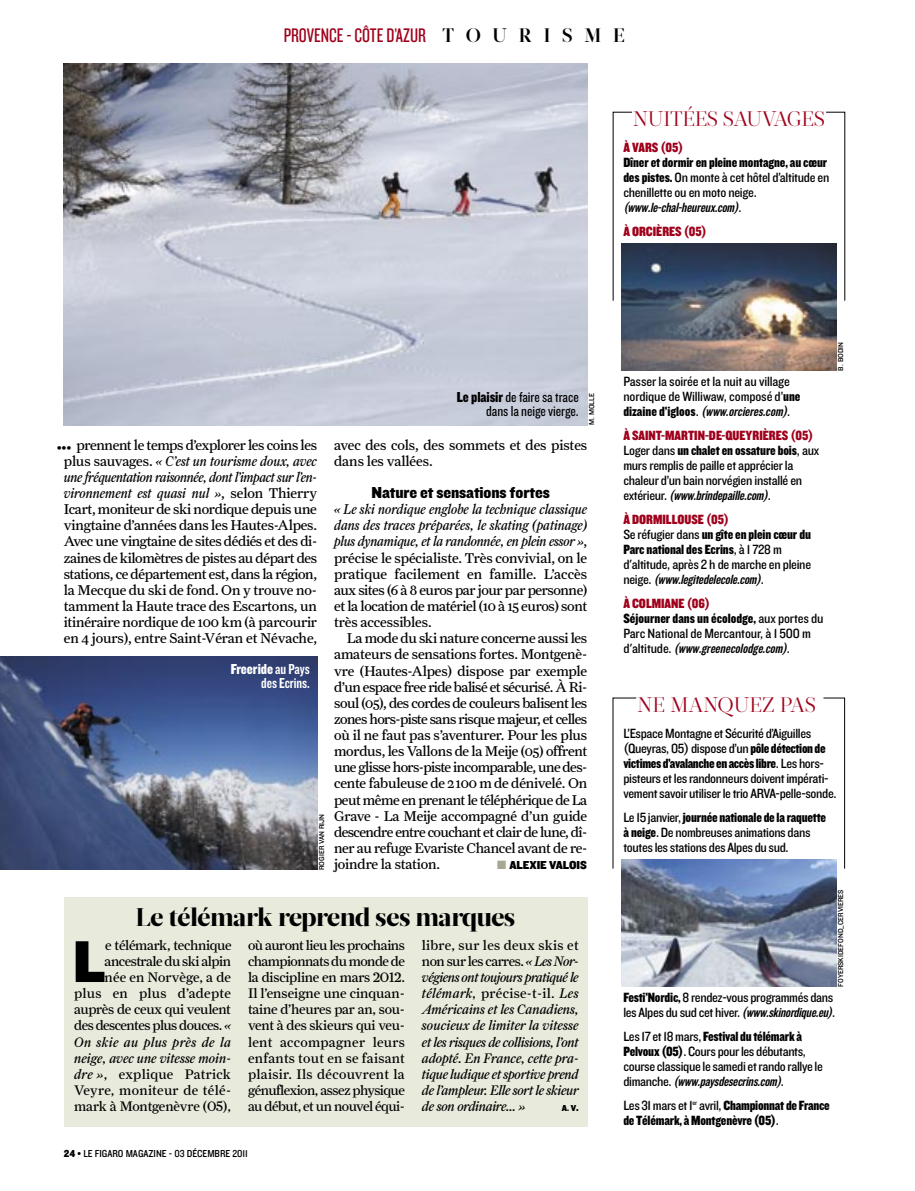
<style>
.page{position:relative;width:915px;height:1191px;background:#fff}
.page>*{position:absolute;margin:0;border:0;box-sizing:border-box;transform-origin:0 0}
.t1{font:61.2px "Knockout HTF71 Full Middlewt";color:#000}
.t2{font:900 25.5px "Glosa Display";letter-spacing:-.015em;color:#000}
.t3{font:21px "Glosa Display";letter-spacing:-.02em;color:#9f001b}
.t4{font:20.4px "Knockout HTF28 Junior Featherwt";color:#9f001b}
.t5{font:16.5px "Knockout HTF71 Full Middlewt";letter-spacing:-.005em;color:#000}
.t6{font:15px/14.2px "Knockout HTF29 Junior Liteweight";letter-spacing:-.005em;color:#000;text-align:right}
.t7{font:15px "Knockout HTF70 Full Welterwt";letter-spacing:-.005em;color:#fff}
.t8{font:15px "Knockout HTF49 Liteweight";letter-spacing:-.005em;color:#fff}
.t9{font:14.25px/16.2px "Farnham Text";letter-spacing:-.015em;color:#000;text-align:justify}
.t10{font:italic 14.25px/16.2px "Farnham Display";letter-spacing:-.02em;color:#000;text-align:justify;scale:.95 1}
.t11{font:13.8px/15px "Knockout HTF30 Junior Welterwt";letter-spacing:-.025em;color:#000}
.t12{font:13.8px/16.2px "Farnham Display";letter-spacing:-.025em;color:#000;text-align:right}
.t13{font:13.8px/15px "Knockout HTF70 Full Welterwt";letter-spacing:-.015em;color:#000}
.t14{font:italic 13.8px/16.2px "Farnham Display";letter-spacing:-.025em;color:#000;text-align:justify}
.t15{font:italic 13.8px "Knockout HTF49 Liteweight";color:#000}
.t16{font:13.8px/15px "Knockout HTF70 Full Welterwt";color:#9f001b}
.t17{font:13.8px "Farnham Text";color:#000}
.t18{font:12px "Knockout HTF71 Full Middlewt";letter-spacing:-.005em;color:#000}
.t19{font:10.5px "Knockout HTF30 Junior Welterwt";color:#000}
.t20{font:9px "Knockout HTF71 Full Middlewt";color:#000}
.t21{font:7.5px "Knockout HTF31 Junior Middlewt";color:#000}
.s1{font-family:"Glosa Display";font-weight:700;font-size:19.5px;color:#000}
.s2{font-family:"Knockout HTF70 Full Welterwt"}
.s3{font-family:"Knockout HTF30 Junior Welterwt";font-style:normal}
.s4{font-family:"Farnham Text";font-style:normal}
.s5{font-family:"Knockout HTF49 Liteweight"}
.s6{color:#a8a792}
.s7{font-style:italic}
.s8{font-style:normal}
.s9{font-size:12px}
.s10{font-family:"Knockout HTF71 Full Middlewt"}
.s11{font-family:"Knockout HTF70 Full Welterwt";font-style:normal}
.s12{font-family:"Knockout HTF30 Junior Welterwt";color:#000}
.s13{color:#000}
.s14{color:#9f001b}
.s15{font-family:"Knockout HTF30 Junior Welterwt"}
.s16{font-family:"Knockout HTF49 Liteweight";font-style:italic}
</style>
<div class="page">
<div style="left:64px;top:897px;width:523px;height:230px;background:#e8ebdc"></div>
<img style="left:64px;top:64px;width:523px;height:361px">
<svg style="left:826px;top:111px;width:19px;height:190px"></svg>
<svg style="left:612px;top:111px;width:20px;height:190px"></svg>
<svg style="left:823px;top:697px;width:22px;height:172px"></svg>
<svg style="left:612px;top:697px;width:24px;height:172px"></svg>
<img style="left:621px;top:243px;width:215px;height:127px">
<img style="left:621px;top:859px;width:215px;height:127px">
<img style="left:0;top:656px;width:317px;height:213px">
<h3 class="t4" style="left:283px;top:29px;width:342px">PROVENCE - CÔTE D’AZUR <span class="s1">T O U R I S M E</span></h3>
<h3 class="t3" style="left:632px;top:111px;width:193px">NUITÉES SAUVAGES</h3>
<p class="t16" style="left:623px;top:140px;width:61px">À VARS (05)</p>
<p class="t13" style="left:623px;top:155px;width:205px">Dîner et dormir en pleine montagne, au cœur</p>
<p class="t11" style="left:623px;top:171px;width:207px"><span class="s2">des pistes.</span> On monte à cet hôtel d’altitude en chenillette ou en moto neige.</p>
<p class="t15" style="left:623px;top:202px;width:119px">(www.le-chal-heureux.com)<span class="s3">.</span></p>
<p class="t16" style="left:623px;top:224px;width:85px">À ORCIÈRES (05)</p>
<p class="t9" style="left:76px;top:438px;width:242px">prennent le temps d’explorer les coins les</p>
<p class="t10" style="left:64px;top:454px;width:268px"><span class="s4">plus sauvages.</span> « C’est un tourisme doux, avec une fréquentation raisonnée, dont l’impact sur l’en&shy;vironnement est quasi nul »<span class="s4">, selon Thierry</span></p>
<p class="t9" style="left:64px;top:502px;width:255px">Icart, moniteur de ski nordique depuis une vingtaine d’années dans les Hautes-Alpes.<br>Avec une vingtaine de sites dédiés et des di&shy;zaines de kilomètres de pistes au départ des stations, ce département est, dans la région, la Mecque du ski de fond. On y trouve no&shy;tamment la Haute trace des Escartons, un itinéraire nordique de 100 km (à parcourir en 4 jours), entre Saint-Véran et Névache,</p>
<p class="t17" style="left:57px;top:442px;width:16px">•••</p>
<p class="t7" style="left:231px;top:664px;width:80px">Freeride <span class="s5">au Pays</span></p>
<p class="t8" style="left:261px;top:678px;width:50px">des Ecrins.</p>
<p class="t21" style="left:319px;top:870px;width:58px;rotate:-90deg">ROGIER VAN RIJN</p>
<p class="t6" style="left:456px;top:391px;width:123px"><span class="s2">Le plaisir</span> de faire sa trace dans la neige vierge.</p>
<p class="t21" style="left:589px;top:425px;width:34px;rotate:-90deg">M. MOLLE</p>
<p class="t9" style="left:334px;top:438px;width:255px">avec des cols, des sommets et des pistes dans les vallées.</p>
<p class="t5" style="left:371px;top:487px;width:180px">Nature et sensations fortes</p>
<p class="t10" style="left:334px;top:502px;width:268px">« Le ski nordique englobe la technique classique dans des traces préparées, le skating (patinage) plus dynamique, et la randonnée, en plein essor »<span class="s4">,</span></p>
<p class="t9" style="left:334px;top:550px;width:255px">précise le spécialiste. Très convivial, on le pratique facilement en famille. L’accès aux sites (6 à 8 euros par jour par personne) et la location de matériel (10 à 15 euros) sont très accessibles.</p>
<p class="t9" style="left:334px;top:631px;width:255px;text-indent:13px">La mode du ski nature concerne aussi les amateurs de sensations fortes. Montgenè&shy;vre (Hautes-Alpes) dispose par exemple d’un espace free ride balisé et sécurisé. À Ri&shy;soul (05), des cordes de couleurs balisent les zones hors-piste sans risque majeur, et celles où il ne faut pas s’aventurer. Pour les plus mordus, les Vallons de la Meije (05) offrent une glisse hors-piste incomparable, une des&shy;cente fabuleuse de 2 100 m de dénivelé. On peut même en prenant le téléphérique de La Grave - La Meije accompagné d’un guide descendre entre couchant et clair de lune, dî&shy;ner au refuge Evariste Chancel avant de re&shy;joindre la station.</p>
<p class="t18" style="left:497px;top:861px;width:91px"><span class="s6">■</span> ALEXIE VALOIS</p>
<h2 class="t2" style="left:136px;top:907px;width:380px">Le télémark reprend ses marques</h2>
<p class="t12" style="left:74px;top:938px;width:159px">e télémark, technique ancestrale du ski alpin<br>née en Norvège, a de<br>plus en plus d’adepte auprès de ceux qui veulent des descentes plus douces. <span class="s7">«<br>On skie au plus près de la neige, avec une vitesse moin&shy;dre »</span>, explique Patrick<br>Veyre, moniteur de télé&shy;mark à Montgenèvre (05),</p>
<p class="t12" style="left:248px;top:938px;width:158px;text-align:justify">où auront lieu les prochains championnats du monde de la discipline en mars 2012.<br>Il l’enseigne une cinquan&shy;taine d’heures par an, sou&shy;vent à des skieurs qui veu&shy;lent accompagner leurs enfants tout en se faisant plaisir. Ils découvrent la génuflexion, assez physique au début, et un nouvel équi-</p>
<p class="t14" style="left:422px;top:938px;width:158px"><span class="s8">libre, sur les deux skis et non sur les carres.</span> « Les Nor&shy;végiens ont toujours pratiqué le télémark, <span class="s8">précise-t-il.</span> Les Américains et les Canadiens, soucieux de limiter la vitesse et les risques de collisions, l’ont adopté. En France, cette pra&shy;tique ludique et sportive prend de l’ampleur. Elle sort le skieur de son ordinaire… »</p>
<h1 class="t1" style="left:73px;top:941px;width:34px">L</h1>
<p class="t20" style="left:561px;top:1105px;width:18px">A. V<span class="s9">.</span></p>
<p class="t19" style="left:64px;top:1149px;width:186px"><span class="s10">24 •</span> LE FIGARO MAGAZINE - 03 DÉCEMBRE 2011</p>
<p class="t11" style="left:623px;top:375px;width:178px">Passer la soirée et la nuit au village nordique de Williwaw, composé d’<span class="s2">une</span></p>
<p class="t15" style="left:623px;top:406px;width:168px"><span class="s11">dizaine d’igloos</span><span class="s3">.</span> (www.orcieres.com)<span class="s3">.</span></p>
<p class="t16" style="left:623px;top:428px;width:197px">À SAINT-MARTIN-DE-QUEYRIÈRES (05)<br><span class="s12">Loger dans</span> <span class="s13">un chalet en ossature bois</span><span class="s12">, aux</span></p>
<p class="t11" style="left:623px;top:459px;width:180px">murs remplis de paille et apprécier la chaleur d’un bain norvégien installé en</p>
<p class="t15" style="left:623px;top:490px;width:149px"><span class="s3">e x t é r i e u r.</span> (www.brindepaille.com)<span class="s3">.</span></p>
<p class="t13" style="left:623px;top:512px;width:189px"><span class="s14">À DORMILLOUSE (05)<br></span><span class="s15">Se réfugier dans</span> un gîte en plein cœur du<br>Parc national des Ecrins<span class="s15">, à 1 728 m</span></p>
<p class="t11" style="left:623px;top:558px;width:189px">d'altitude, après 2 h de marche en pleine</p>
<p class="t15" style="left:623px;top:574px;width:142px"><span class="s3">n e i g e .</span> (www.legitedelecole.com)<span class="s3">.</span></p>
<p class="t13" style="left:623px;top:596px;width:202px"><span class="s14">À COLMIANE (06)<br></span>Séjourner dans un écolodge, <span class="s15">aux portes du</span></p>
<p class="t11" style="left:623px;top:627px;width:189px">Parc National de Mercantour, à 1 500 m</p>
<p class="t15" style="left:623px;top:643px;width:168px"><span class="s3">d ' a l t i t u d e .</span> (www.greenecolodge.com)<span class="s3">.</span></p>
<p class="t21" style="left:837px;top:370px;width:30px;rotate:-90deg">B. BODIN</p>
<h3 class="t3" style="left:637px;top:697px;width:180px">NE MANQUEZ PAS</h3>
<p class="t11" style="left:623px;top:727px;width:204px">L’Espace Montagne et Sécurité d’Aiguilles (Queyras, 05) dispose d’un <span class="s2">pôle détection de</span></p>
<p class="t13" style="left:623px;top:757px;width:202px">victimes d’avalanche en accès libre<span class="s15">. Les hors-</span></p>
<p class="t11" style="left:623px;top:772px;width:215px">pisteurs et les randonneurs doivent impérati - vement savoir utiliser le trio ARVA-pelle-sonde.</p>
<p class="t13" style="left:623px;top:811px;width:204px"><span class="s15">Le 15 janvier,</span> journée nationale de la raquette</p>
<p class="t11" style="left:623px;top:826px;width:189px"><span class="s2">à neige</span>. De nombreuses animations dans toutes les stations des Alpes du sud.</p>
<p class="t21" style="left:837px;top:986px;width:99px;rotate:-90deg">FOYERSKIDEFOND_CERVIERES</p>
<p class="t11" style="left:623px;top:991px;width:213px"><span class="s2">Festi’Nordic,</span> 8 rendez-vous programmés dans les Alpes du sud cet hiver. <span class="s16">(www.skinordique.eu)</span>.</p>
<p class="t13" style="left:623px;top:1030px;width:180px"><span class="s15">Les 17 et 18 mars,</span> Festival du télémark à</p>
<p class="t11" style="left:623px;top:1045px;width:201px"><span class="s2">Pelvoux (05)</span>. Cours pour les débutants, course classique le samedi et rando rallye le</p>
<p class="t15" style="left:623px;top:1077px;width:162px"><span class="s3">d i m a n c h e .</span> (www.paysdesecrins.com)<span class="s3">.</span></p>
<p class="t13" style="left:623px;top:1099px;width:208px"><span class="s15">Les 31 mars et 1</span><sup>er</sup> <span class="s15">avril,</span> Championnat de France de Télémark, à Montgenèvre (05)<span class="s15">.</span></p>
</div>
